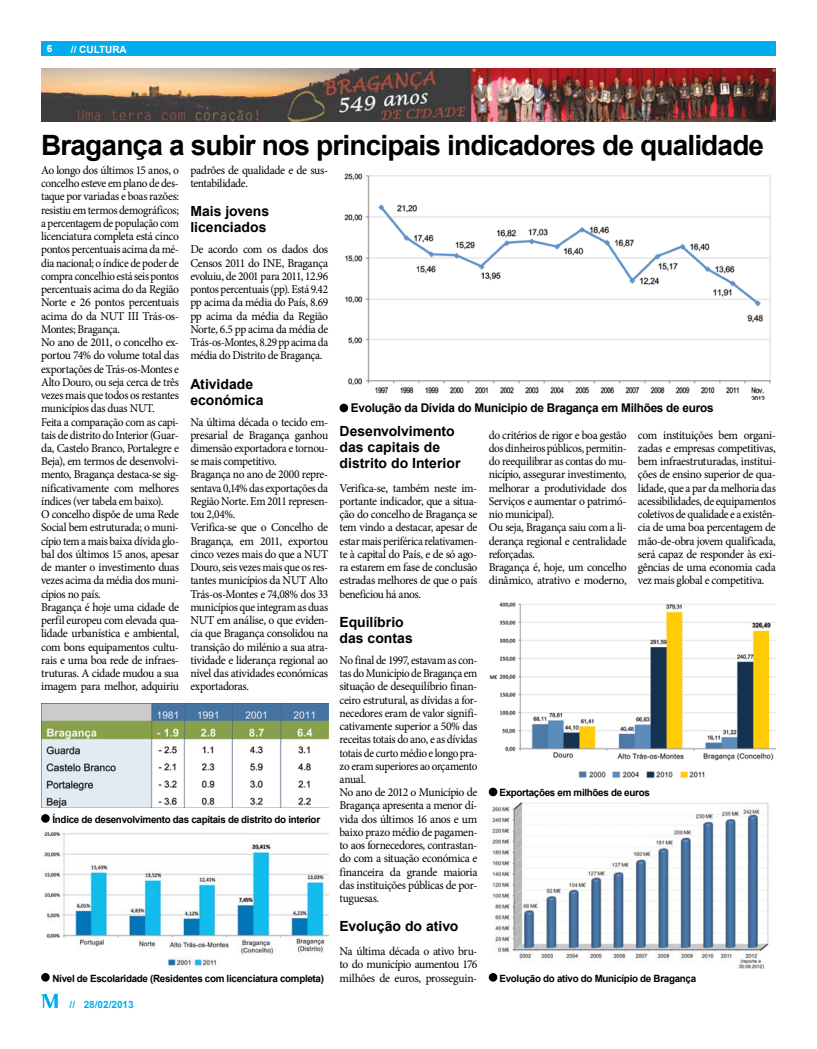
<style>
.page{position:relative;width:817px;height:1049px;background:#fff}
.page>*{position:absolute;margin:0;border:0;box-sizing:border-box;transform-origin:0 0}
.t1{font:700 28px "Arial";letter-spacing:-.03em;color:#000}
.t2{font:700 14px/16px "Arial";color:#000}
.t3{font:12px/13.2px "Minion Pro";letter-spacing:-.03em;color:#000;text-align:justify}
.t4{font:12px/13.2px "Minion Pro";letter-spacing:-.03em;color:#000;scale:.95 1}
.t5{font:12px/13.2px "Minion Pro";letter-spacing:-.03em;color:#000;scale:.94 1}
.t6{font:700 12px "Arial";letter-spacing:-.02em;color:#000}
.t7{font:700 10px "Arial";letter-spacing:-.03em;color:#000}
.t8{font:700 10px "Arial";color:#00adef}
.t9{font:700 10px "Arial";color:#fff}
</style>
<div class="page">
<div style="left:41px;top:41px;width:734px;height:14px;background:#00adef"></div>
<svg style="left:41px;top:994px;width:17px;height:14px"></svg>
<div style="left:41px;top:973px;width:9px;height:8px;background:#000;border-radius:50%"></div>
<img style="left:43px;top:832px;width:285px;height:135px">
<img style="left:41px;top:68px;width:734px;height:53px">
<div style="left:488px;top:788px;width:9px;height:8px;background:#000;border-radius:50%"></div>
<img style="left:489px;top:602px;width:286px;height:177px">
<div style="left:41px;top:814px;width:9px;height:9px;background:#000;border-radius:50%"></div>
<img style="left:41px;top:704px;width:287px;height:104px">
<div style="left:339px;top:404px;width:9px;height:8px;background:#000;border-radius:50%"></div>
<img style="left:344px;top:173px;width:427px;height:226px">
<div style="left:488px;top:973px;width:9px;height:8px;background:#000;border-radius:50%"></div>
<img style="left:491px;top:802px;width:278px;height:166px">
<p class="t9" style="left:71px;top:43px;width:57px">// CULTURA</p>
<h1 class="t1" style="left:41px;top:126px;width:724px">Bragança a subir nos principais indicadores de qualidade</h1>
<p class="t4" style="left:41px;top:164px;width:147px">Ao longo dos últimos 15 anos, o concelho esteve em plano de des&shy;taque por variadas e boas razões: resistiu em termos demográficos; a percentagem de população com licenciatura completa está cinco pontos percentuais acima da mé&shy;dia nacional; o índice de poder de compra concelhio está seis pontos percentuais acima do da Região<br>Norte e 26 pontos percentuais acima do da NUT III Trás-os-<br>Montes; Bragança.<br>No ano de 2011, o concelho ex&shy;portou 74% do volume total das exportações de Trás-os-Montes e<br>Alto Douro, ou seja cerca de três vezes mais que todos os restantes municípios das duas NUT.<br>Feita a comparação com as capi&shy;tais de distrito do Interior (Guar&shy;da, Castelo Branco, Portalegre e<br>Beja), em termos de desenvolvi&shy;mento, Bragança destaca-se sig&shy;nificativamente com melhores índices (ver tabela em baixo).<br>O concelho dispõe de uma Rede<br>Social bem estruturada; o muni&shy;cípio tem a mais baixa dívida glo&shy;bal dos últimos 15 anos, apesar de manter o investimento duas vezes acima da média dos muni&shy;cípios no país.<br>Bragança é hoje uma cidade de perfil europeu com elevada qua&shy;lidade urbanística e ambiental, com bons equipamentos cultu&shy;rais e uma boa rede de infraes&shy;truturas. A cidade mudou a sua imagem para melhor, adquiriu</p>
<p class="t3" style="left:190px;top:164px;width:139px">padrões de qualidade e de sus&shy;tentabilidade.</p>
<p class="t2" style="left:190px;top:204px;width:80px">Mais jovens licenciados</p>
<p class="t3" style="left:190px;top:243px;width:139px">De acordo com os dados dos Censos 2011 do INE, Bragança evoluiu, de 2001 para 2011, 12.96 pontos percentuais (pp). Está 9.42 pp acima da média do País, 8.69 pp acima da média da Região Norte, 6.5 pp acima da média de Trás-os-Montes, 8.29 pp acima da média do Distrito de Bragança.</p>
<p class="t2" style="left:190px;top:376px;width:75px">Atividade económica</p>
<p class="t3" style="left:190px;top:415px;width:139px;text-align:left">Na última década o tecido em&shy;presarial de Bragança ganhou dimensão exportadora e tornou&shy;se mais competitivo.<br>Bragança no ano de 2000 repre&shy;sentava 0,14% das exportações da<br>Região Norte. Em 2011 represen&shy;tou 2,04%.<br>Verifica-se que o Concelho de<br>Bragança, em 2011, exportou cinco vezes mais do que a NUT<br>Douro, seis vezes mais que os res&shy;tantes municípios da NUT Alto<br>Trás-os-Montes e 74,08% dos 33 municípios que integram as duas<br>NUT em análise, o que eviden&shy;cia que Bragança consolidou na transição do milénio a sua atra&shy;tividade e liderança regional ao nível das atividades económicas exportadoras.</p>
<p class="t2" style="left:339px;top:423px;width:122px">Desenvolvimento das capitais de distrito do Interior</p>
<p class="t6" style="left:351px;top:400px;width:364px">Evolução da Dívida do Municipio de Bragança em Milhões de euros</p>
<p class="t4" style="left:488px;top:428px;width:147px">do critérios de rigor e boa gestão dos dinheiros públicos, permitin&shy;do reequilibrar as contas do mu&shy;nicípio, assegurar investimento, melhorar a produtividade dos<br>Serviços e aumentar o patrimó&shy;nio municipal).<br>Ou seja, Bragança saiu com a li&shy;derança regional e centralidade reforçadas.<br>Bragança é, hoje, um concelho dinâmico, atrativo e moderno,</p>
<p class="t3" style="left:638px;top:428px;width:139px">com instituições bem organi&shy;zadas e empresas competitivas, bem infraestruturadas, institui&shy;ções de ensino superior de qua&shy;lidade, que a par da melhoria das acessibilidades, de equipamentos coletivos de qualidade e a existên&shy;cia de uma boa percentagem de mão-de-obra jovem qualificada, será capaz de responder às exi&shy;gências de uma economia cada vez mais global e competitiva.</p>
<p class="t3" style="left:339px;top:481px;width:139px">Verifica-se, também neste im&shy;portante indicador, que a situa&shy;ção do concelho de Bragança se tem vindo a destacar, apesar de estar mais periférica relativamen&shy;te à capital do País, e de só ago&shy;ra estarem em fase de conclusão estradas melhores de que o país beneficiou há anos.</p>
<p class="t2" style="left:339px;top:614px;width:75px">Equilíbrio das contas</p>
<p class="t5" style="left:339px;top:653px;width:148px">No final de 1997, estavam as con&shy;tas do Município de Bragança em situação de desequilíbrio finan&shy;ceiro estrutural, as dívidas a for&shy;necedores eram de valor signifi&shy;cativamente superior a 50% das receitas totais do ano, e as dívidas totais de curto médio e longo pra&shy;zo eram superiores ao orçamento anual.<br>No ano de 2012 o Município de<br>Bragança apresenta a menor dí&shy;vida dos últimos 16 anos e um baixo prazo médio de pagamen&shy;to aos fornecedores, contrastan&shy;do com a situação económica e financeira da grande maioria das instituições públicas de por&shy;tuguesas.</p>
<p class="t2" style="left:339px;top:919px;width:120px">Evolução do ativo</p>
<p class="t3" style="left:339px;top:945px;width:139px">Na última década o ativo bru&shy;to do município aumentou 176 milhões de euros, prosseguin-</p>
<p class="t7" style="left:499px;top:786px;width:152px">Exportações em milhões de euros</p>
<p class="t7" style="left:52px;top:812px;width:269px">Índice de desenvolvimento das capitais de distrito do interior</p>
<p class="t7" style="left:52px;top:971px;width:273px">Nível de Escolaridade (Residentes com licenciatura completa)</p>
<p class="t7" style="left:499px;top:971px;width:198px">Evolução do ativo do Município de Bragança</p>
<p class="t8" style="left:70px;top:997px;width:65px">// 28/02/2013</p>
</div>
